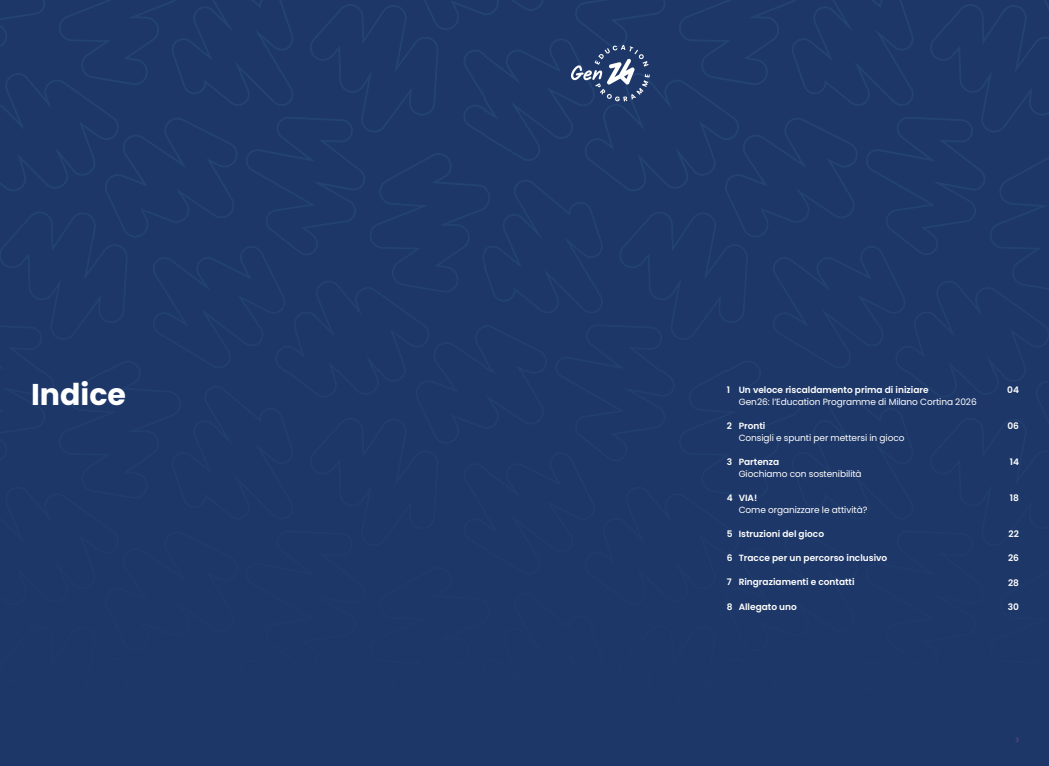
<style>
.page{position:relative;width:1049px;height:766px;background:#fff}
.page>*{position:absolute;margin:0;border:0;box-sizing:border-box;transform-origin:0 0}
.t1{font:700 30px "Poppins";color:#fff}
.t2{font:600 9px "Poppins";color:#fff}
.t3{font:9px "Poppins";letter-spacing:-.01em;color:#fff}
.t4{font:600 6px "Poppins";color:#55468a}
</style>
<div class="page">
<div style="left:0;top:0;width:484px;height:370px;background:#1d3768"></div>
<div style="left:484px;top:0;width:565px;height:370px;background:#1d3768"></div>
<div style="left:0;top:370px;width:484px;height:395px;background:#1d3768"></div>
<div style="left:484px;top:370px;width:565px;height:395px;background:#1d3768"></div>
<svg style="left:571px;top:45px;width:79px;height:56px;background:#435982"></svg>
<h1 class="t1" style="left:31px;top:377px;width:96px">Indice</h1>
<p class="t2" style="left:727px;top:385px;width:203px">1 Un veloce riscaldamento prima di iniziare</p>
<p class="t3" style="left:739px;top:397px;width:240px">Gen26: l’Education Programme di Milano Cortina 2026</p>
<p class="t2" style="left:727px;top:421px;width:40px">2 Pronti</p>
<p class="t3" style="left:739px;top:433px;width:167px">Consigli e spunti per mettersi in gioco</p>
<p class="t2" style="left:727px;top:457px;width:54px">3 Partenza</p>
<p class="t3" style="left:739px;top:469px;width:125px">Giochiamo con sostenibilità</p>
<p class="t2" style="left:727px;top:493px;width:32px">4 VIA!</p>
<p class="t3" style="left:739px;top:505px;width:130px">Come organizzare le attività?</p>
<p class="t2" style="left:727px;top:529px;width:99px">5 Istruzioni del gioco</p>
<p class="t2" style="left:727px;top:553px;width:162px">6 Tracce per un percorso inclusivo</p>
<p class="t2" style="left:727px;top:577px;width:129px">7 Ringraziamenti e contatti</p>
<p class="t2" style="left:727px;top:601px;width:72px">8 Allegato uno</p>
<p class="t2" style="left:1007px;top:385px;width:13px">04</p>
<p class="t2" style="left:1007px;top:421px;width:13px">06</p>
<p class="t2" style="left:1010px;top:457px;width:11px">14</p>
<p class="t2" style="left:1010px;top:493px;width:11px">18</p>
<p class="t2" style="left:1008px;top:529px;width:12px">22</p>
<p class="t2" style="left:1008px;top:553px;width:12px">26</p>
<p class="t2" style="left:1008px;top:577px;width:12px">28</p>
<p class="t2" style="left:1008px;top:601px;width:13px">30</p>
<p class="t4" style="left:1015px;top:735px;width:5px">3</p>
</div>
